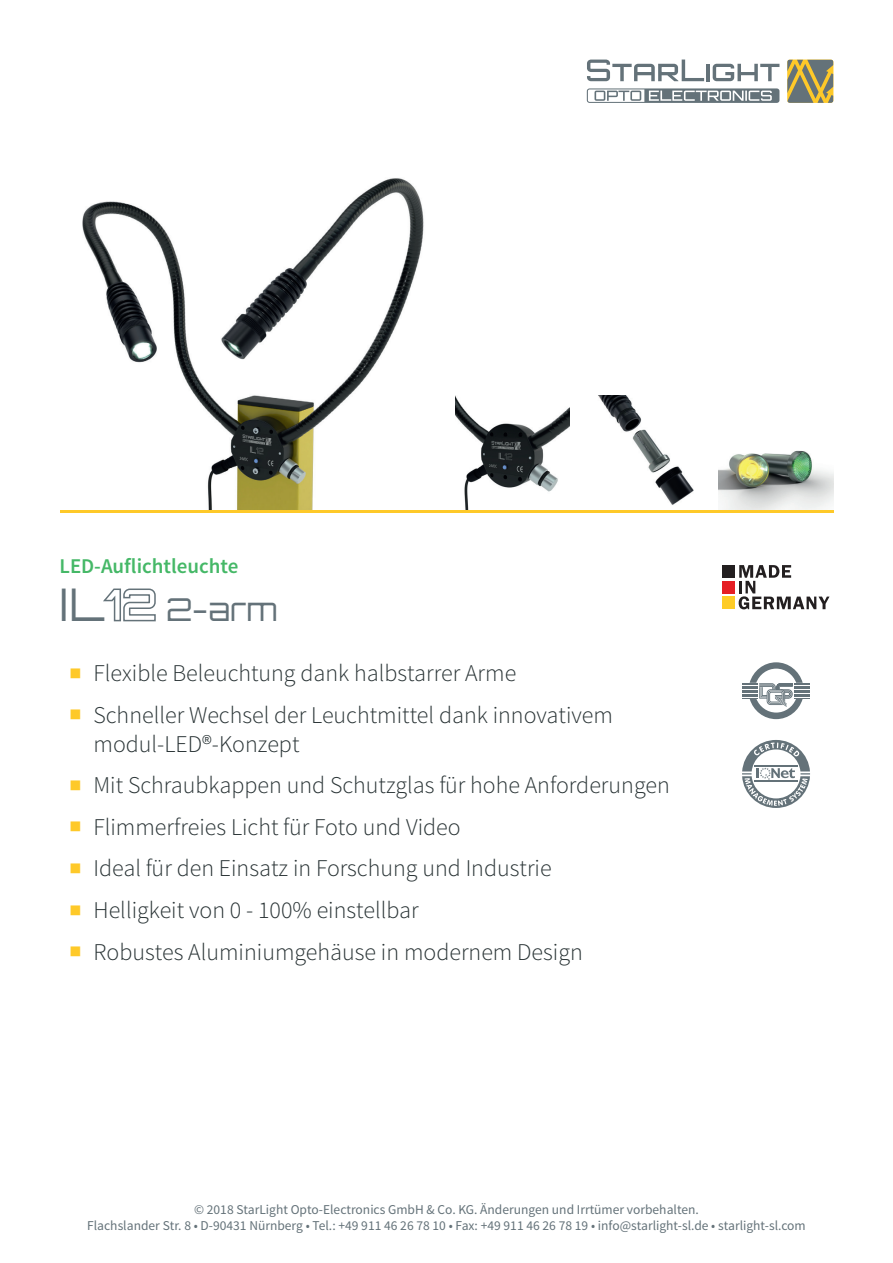
<style>
.page{position:relative;width:893px;height:1263px;background:#fff}
.page>*{position:absolute;margin:0;border:0;box-sizing:border-box;transform-origin:0 0}
.t1{font:45px "Orbitron";color:#647279}
.t2{font:31.5px "Orbitron";color:#647279}
.t3{font:300 24px/28.8px "Source Sans Pro";color:#293335}
.t4{font:600 21px "Source Sans Pro";color:#45b867}
.t5{font:13.5px/16.2px "Source Sans Pro";color:#647279;text-align:center}
.s1{font-weight:400;font-size:48px;color:#fec929}
</style>
<div class="page">
<svg style="left:587px;top:60px;width:117px;height:21px"></svg>
<hr style="left:706px;top:64px;width:3px;height:17px;background:#647279">
<svg style="left:713px;top:64px;width:66px;height:17px"></svg>
<svg style="left:587px;top:88px;width:192px;height:15px"></svg>
<svg style="left:787px;top:60px;width:46px;height:43px;background:#9c925c"></svg>
<svg style="left:103px;top:588px;width:53px;height:34px"></svg>
<img style="left:82px;top:178px;width:342px;height:332px">
<img style="left:455px;top:395px;width:115px;height:115px">
<img style="left:719px;top:450px;width:114px;height:60px">
<img style="left:598px;top:395px;width:96px;height:110px">
<svg style="left:739px;top:565px;width:90px;height:44px"></svg>
<div style="left:723px;top:565px;width:12px;height:13px;background:#231f20"></div>
<div style="left:723px;top:581px;width:12px;height:13px;background:#e51e24"></div>
<div style="left:723px;top:596px;width:12px;height:13px;background:#fecc27"></div>
<hr style="left:60px;top:510px;width:773px;height:2px;background:#fec929">
<svg style="left:742px;top:662px;width:68px;height:57px"></svg>
<svg style="left:742px;top:740px;width:68px;height:68px"></svg>
<p class="t4" style="left:60px;top:553px;width:181px">LED-Auflichtleuchte</p>
<h1 class="t1" style="left:60px;top:575px;width:46px">IL</h1>
<h2 class="t2" style="left:166px;top:589px;width:113px">2-arm</h2>
<p class="t3" style="left:68px;top:659px;width:450px"><span class="s1">■</span> Flexible Beleuchtung dank halbstarrer Arme</p>
<p class="t3" style="left:94px;top:701px;width:521px;text-indent:-26px"><span class="s1">■</span> Schneller Wechsel der Leuchtmittel dank innovativem modul-LED®-Konzept</p>
<p class="t3" style="left:68px;top:771px;width:603px"><span class="s1">■</span> Mit Schraubkappen und Schutzglas für hohe Anforderungen</p>
<p class="t3" style="left:68px;top:813px;width:394px"><span class="s1">■</span> Flimmerfreies Licht für Foto und Video</p>
<p class="t3" style="left:68px;top:854px;width:485px"><span class="s1">■</span> Ideal für den Einsatz in Forschung und Industrie</p>
<p class="t3" style="left:68px;top:896px;width:352px"><span class="s1">■</span> Helligkeit von 0 - 100% einstellbar</p>
<p class="t3" style="left:68px;top:937px;width:516px"><span class="s1">■</span> Robustes Aluminiumgehäuse in modernem Design</p>
<p class="t5" style="left:87px;top:1201px;width:720px">© 2018 StarLight Opto-Electronics GmbH &amp; Co. KG. Änderungen und Irrtümer vorbehalten.<br>Flachslander Str. 8 • D-90431 Nürnberg • Tel.: +49 911 46 26 78 10 • Fax: +49 911 46 26 78 19 • info@starlight-sl.de • starlight-sl.com</p>
</div>
